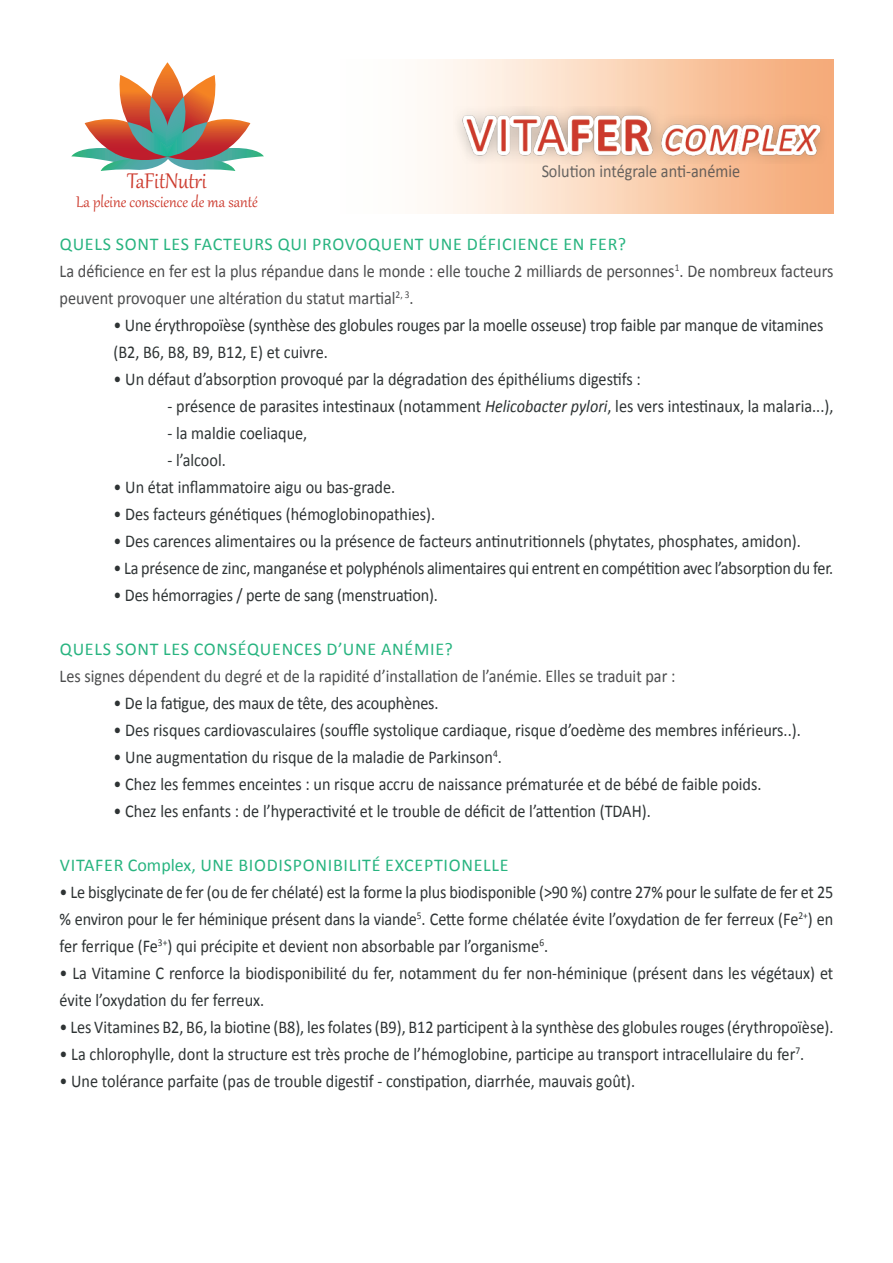
<style>
.page{position:relative;width:893px;height:1263px;background:#fff}
.page>*{position:absolute;margin:0;border:0;box-sizing:border-box;transform-origin:0 0}
.t1{font:26.25px "Gabriola";color:#cc3a2d;scale:.95 1}
.t2{font:19.05px "Gabriola";color:#cc3a2d;scale:.95 1}
.texte{font:18px/27px "Calibri";color:#2e3334;scale:.9 1}
.texte-2{font:18px/27px "Calibri";color:#4b4c4d;scale:.9 1}
.Titre_paragraphe{font:18px "Calibri";letter-spacing:.04em;color:#28b480}
.s1{font-style:italic}
</style>
<div class="page">
<div style="left:297px;top:60px;width:536px;height:153px;background:linear-gradient(to right,#fff,#f6ad7a)"></div>
<svg style="left:71px;top:62px;width:193px;height:109px"></svg>
<img style="left:451px;top:106px;width:382px;height:57px">
<p class="t1" style="left:127px;top:164px;width:85px">TaFitNutri</p>
<p class="t2" style="left:76px;top:189px;width:193px">La pleine conscience de ma santé</p>
<p class="texte-2" style="left:541px;top:157px;width:222px">Solution intégrale anti-anémie</p>
<p class="Titre_paragraphe" style="left:60px;top:231px;width:568px">QUELS SONT LES FACTEURS QUI PROVOQUENT UNE DÉFICIENCE EN FER?</p>
<p class="texte-2" style="left:60px;top:257px;width:861px">La déficience en fer est la plus répandue dans le monde : elle touche 2 milliards de personnes<sup>1</sup>. De nombreux facteurs peuvent provoquer une altération du statut martial<sup>2,</sup> <sup>3</sup>.</p>
<p class="texte" style="left:114px;top:311px;width:790px">• Une érythropoïèse (synthèse des globules rouges par la moelle osseuse) trop faible par manque de vitamines (B2, B6, B8, B9, B12, E) et cuivre.</p>
<p class="texte" style="left:114px;top:365px;width:587px">• Un défaut d’absorption provoqué par la dégradation des épithéliums digestifs :</p>
<p class="texte" style="left:168px;top:392px;width:741px">- présence de parasites intestinaux (notamment <span class="s1">Helicobacter pylori</span>, les vers intestinaux, la malaria...),</p>
<p class="texte" style="left:168px;top:419px;width:157px">- la maldie coeliaque,</p>
<p class="texte" style="left:168px;top:446px;width:66px">- l’alcool.</p>
<p class="texte" style="left:114px;top:473px;width:315px">• Un état inflammatoire aigu ou bas-grade.</p>
<p class="texte" style="left:114px;top:500px;width:359px">• Des facteurs génétiques (hémoglobinopathies).</p>
<p class="texte" style="left:114px;top:527px;width:765px">• Des carences alimentaires ou la présence de facteurs antinutritionnels (phytates, phosphates, amidon).</p>
<p class="texte" style="left:114px;top:554px;width:801px">• La présence de zinc, manganése et polyphénols alimentaires qui entrent en compétition avec l’absorption du fer.</p>
<p class="texte" style="left:114px;top:581px;width:362px">• Des hémorragies / perte de sang (menstruation).</p>
<p class="Titre_paragraphe" style="left:60px;top:636px;width:394px">QUELS SONT LES CONSÉQUENCES D’UNE ANÉMIE?</p>
<p class="texte-2" style="left:60px;top:662px;width:686px">Les signes dépendent du degré et de la rapidité d’installation de l’anémie. Elles se traduit par :</p>
<p class="texte" style="left:114px;top:689px;width:363px">• De la fatigue, des maux de tête, des acouphènes.</p>
<p class="texte" style="left:114px;top:716px;width:765px">• Des risques cardiovasculaires (souffle systolique cardiaque, risque d’oedème des membres inférieurs..).</p>
<p class="texte" style="left:114px;top:743px;width:433px">• Une augmentation du risque de la maladie de Parkinson<sup>4</sup>.</p>
<p class="texte" style="left:114px;top:770px;width:721px">• Chez les femmes enceintes : un risque accru de naissance prématurée et de bébé de faible poids.</p>
<p class="texte" style="left:114px;top:797px;width:598px">• Chez les enfants : de l’hyperactivité et le trouble de déficit de l’attention (TDAH).</p>
<p class="Titre_paragraphe" style="left:60px;top:852px;width:450px">VITAFER Complex, UNE BIODISPONIBILITÉ EXCEPTIONELLE</p>
<p class="texte" style="left:60px;top:878px;width:861px;text-align:justify">• Le bisglycinate de fer (ou de fer chélaté) est la forme la plus biodisponible (&gt;90 %) contre 27% pour le sulfate de fer et 25 % environ pour le fer héminique présent dans la viande<sup>5</sup>. Cette forme chélatée évite l’oxydation de fer ferreux (Fe<sup>2+</sup>) en fer ferrique (Fe<sup>3+</sup>) qui précipite et devient non absorbable par l’organisme<sup>6</sup>.</p>
<p class="texte" style="left:60px;top:959px;width:861px">• La Vitamine C renforce la biodisponibilité du fer, notamment du fer non-héminique (présent dans les végétaux) et évite l’oxydation du fer ferreux.</p>
<p class="texte" style="left:60px;top:1013px;width:861px">• Les Vitamines B2, B6, la biotine (B8), les folates (B9), B12 participent à la synthèse des globules rouges (érythropoïèse).</p>
<p class="texte" style="left:60px;top:1040px;width:829px">• La chlorophylle, dont la structure est très proche de l’hémoglobine, participe au transport intracellulaire du fer<sup>7</sup>.</p>
<p class="texte" style="left:60px;top:1067px;width:641px">• Une tolérance parfaite (pas de trouble digestif - constipation, diarrhée, mauvais goût).</p>
</div>
